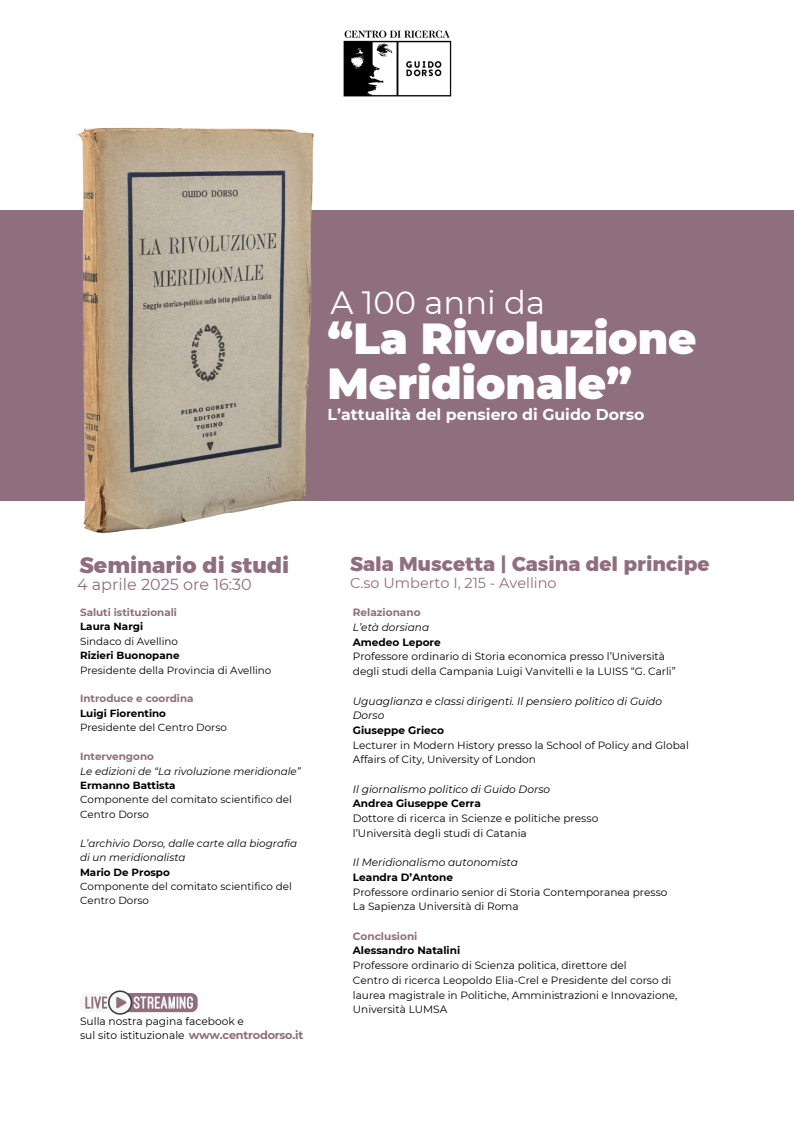
<style>
.page{position:relative;width:794px;height:1134px;background:#fff}
.page>*{position:absolute;margin:0;border:0;box-sizing:border-box;transform-origin:0 0}
.t1{font:900 43.4px/45px "Montserrat";color:#fefefe}
.t2{font:32.2px "Montserrat";color:#fefefe}
.t3{font:700 22px "Kief Montaser Extra";color:#8f6e7d}
.t4{font:700 19.88px "Kief Montaser Extra";color:#8f6e7d}
.t5{font:16px "Montserrat";color:#8f6e7d}
.t6{font:700 15.76px "Montserrat";color:#fefefe}
.t7{font:14.44px "Montserrat";color:#8f6e7d}
.t8{font:700 11.32px "Montserrat";letter-spacing:-.02em;color:#8f6e7d}
.t9{font:10.68px "Montserrat";color:#000}
.t10{font:italic 10.64px/14.7px "Montserrat";color:#000}
.t11{font:10.64px "Montserrat";color:#000}
.t12{font:700 10.64px "Montserrat";color:#000}
.t13{font:10.52px/14.7px "Montserrat";color:#000}
.t14{font:700 10.52px "Montserrat";color:#000}
.t15{font:700 10.52px "Montserrat";color:#8f6e7d}
.t16{font:italic 10.52px "Montserrat";color:#000}
.t17{font:10.36px/14.4px "Montserrat";color:#000}
.t18{font:italic 10.36px/14.4px "Montserrat";color:#000}
.t19{font:700 10.36px "Montserrat";color:#000}
.t20{font:700 10.36px "Montserrat";color:#8f6e7d}
</style>
<div class="page">
<img style="left:343px;top:30px;width:109px;height:67px">
<div style="left:0;top:210px;width:793px;height:290px;background:#8f6e7d"></div>
<img style="left:35px;top:127px;width:331px;height:407px">
<div style="left:119px;top:993px;width:79px;height:19px;background:#8f6e7d;border-radius:7px"></div>
<div style="left:80px;top:993px;width:41px;height:19px;background:#f6f6f6;border-radius:7px"></div>
<svg style="left:85px;top:990px;width:108px;height:25px"></svg>
<h2 class="t2" style="left:330px;top:283px;width:216px">A 100 anni da</h2>
<h5 class="t1" style="left:327px;top:316px;width:370px">“La Rivoluzione<br>Meridionale”</h5>
<h1 class="t6" style="left:327px;top:405px;width:318px">L’attualità del pensiero di Guido Dorso</h1>
<p class="t3" style="left:80px;top:552px;width:211px">Seminario di studi</p>
<p class="t5" style="left:77px;top:574px;width:176px">4 aprile 2025 ore 16:30</p>
<p class="t20" style="left:80px;top:606px;width:98px">Saluti istituzionali</p>
<p class="t19" style="left:80px;top:620px;width:65px">Laura Nargi</p>
<p class="t17" style="left:80px;top:634px;width:99px">Sindaco di Avellino</p>
<h4 class="t19" style="left:80px;top:649px;width:101px">Rizieri Buonopane</h4>
<p class="t17" style="left:80px;top:663px;width:193px">Presidente della Provincia di Avellino</p>
<p class="t20" style="left:80px;top:692px;width:115px">Introduce e coordina</p>
<p class="t19" style="left:80px;top:707px;width:87px">Luigi Fiorentino</p>
<p class="t17" style="left:80px;top:720px;width:148px">Presidente del Centro Dorso</p>
<p class="t20" style="left:80px;top:750px;width:75px">Intervengono</p>
<p class="t18" style="left:80px;top:764px;width:222px">Le edizioni de “La rivoluzione meridionale”</p>
<p class="t19" style="left:80px;top:779px;width:97px">Ermanno Battista</p>
<p class="t17" style="left:80px;top:792px;width:213px">Componente del comitato scientifico del<br>Centro Dorso</p>
<p class="t18" style="left:80px;top:836px;width:219px">L’archivio Dorso, dalle carte alla biografia di un meridionalista</p>
<p class="t19" style="left:80px;top:866px;width:91px">Mario De Prospo</p>
<p class="t17" style="left:80px;top:879px;width:213px">Componente del comitato scientifico del<br>Centro Dorso</p>
<p class="t9" style="left:80px;top:1014px;width:165px">Sulla nostra pagina facebook e</p>
<p class="t9" style="left:80px;top:1029px;width:106px">sul sito istituzionale</p>
<p class="t8" style="left:189px;top:1028px;width:116px">www.centrodorso.it</p>
<p class="t4" style="left:350px;top:552px;width:361px">Sala Muscetta | Casina del principe</p>
<p class="t7" style="left:350px;top:574px;width:208px">C.so Umberto I, 215 - Avellino</p>
<h3 class="t15" style="left:353px;top:606px;width:69px">Relazionano</h3>
<h6 class="t16" style="left:353px;top:621px;width:78px">L’età dorsiana</h6>
<p class="t14" style="left:353px;top:636px;width:89px">Amedeo Lepore</p>
<p class="t13" style="left:353px;top:649px;width:324px">Professore ordinario di Storia economica presso l’Università degli studi della Campania Luigi Vanvitelli e la LUISS “G. Carli”</p>
<p class="t10" style="left:353px;top:693px;width:311px">Uguaglianza e classi dirigenti. Il pensiero politico di Guido<br>Dorso</p>
<p class="t12" style="left:353px;top:724px;width:93px">Giuseppe Grieco</p>
<p class="t13" style="left:353px;top:737px;width:337px">Lecturer in Modern History presso la School of Policy and Global<br>Affairs of City, University of London</p>
<p class="t10" style="left:353px;top:782px;width:199px">Il giornalismo politico di Guido Dorso</p>
<p class="t14" style="left:353px;top:797px;width:130px">Andrea Giuseppe Cerra</p>
<p class="t11" style="left:353px;top:812px;width:247px">Dottore di ricerca in Scienze e politiche presso</p>
<p class="t11" style="left:353px;top:827px;width:175px">l’Università degli studi di Catania</p>
<p class="t10" style="left:353px;top:855px;width:167px">Il Meridionalismo autonomista</p>
<p class="t14" style="left:353px;top:871px;width:102px">Leandra D’Antone</p>
<p class="t13" style="left:353px;top:884px;width:316px">Professore ordinario senior di Storia Contemporanea presso</p>
<p class="t13" style="left:353px;top:899px;width:167px">La Sapienza Università di Roma</p>
<p class="t15" style="left:353px;top:930px;width:66px">Conclusioni</p>
<p class="t14" style="left:353px;top:944px;width:109px">Alessandro Natalini</p>
<p class="t13" style="left:353px;top:958px;width:275px">Professore ordinario di Scienza politica, direttore del</p>
<p class="t13" style="left:353px;top:973px;width:326px">Centro di ricerca Leopoldo Elia-Crel e Presidente del corso di laurea magistrale in Politiche, Amministrazioni e Innovazione,<br>Università LUMSA</p>
</div>
